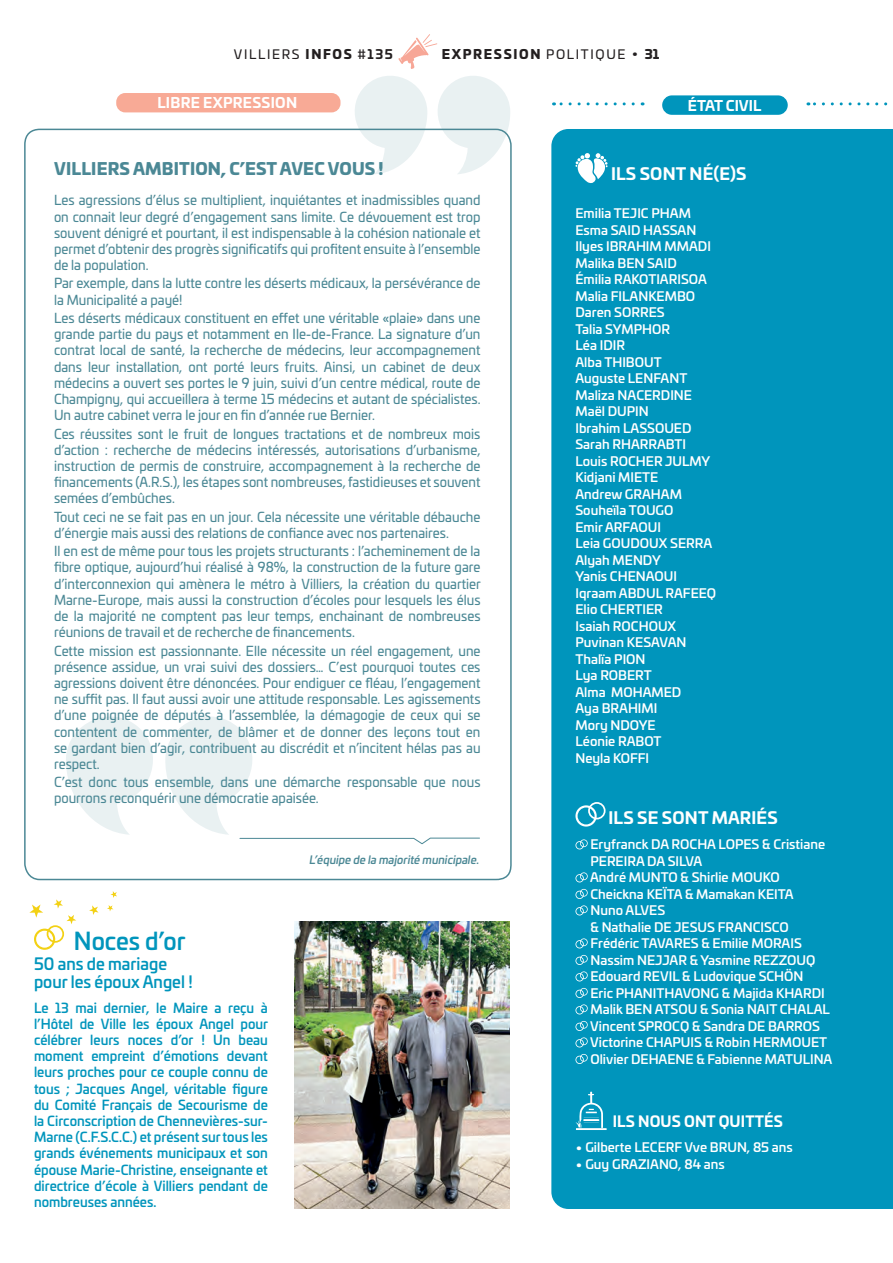
<style>
.page{position:relative;width:893px;height:1263px;background:#fff}
.page>*{position:absolute;margin:0;border:0;box-sizing:border-box;transform-origin:0 0}
.t1{font:500 24px "Univia Pro";color:#0095bc;scale:.95 1}
.t2{font:500 16.5px/18px "Univia Pro";color:#0095bc;scale:.95 1}
.t3{font:900 16.5px "Univia Pro";letter-spacing:.01em;color:#4b8895}
.t4{font:700 16.5px "Univia Pro";letter-spacing:.01em;color:#fff}
.t5{font:700 15px "Univia Pro";letter-spacing:.01em;color:#fff}
.t6{font:700 14.1px "Univia Pro";letter-spacing:.02em;color:#fff}
.t7{font:700 14.1px "Univia Pro";color:#fff}
.t8{font:13.5px/16.2px "Univia Pro";color:#4b8895;text-align:justify;scale:.95 1}
.t9{font:500 13.5px/16.2px "Univia Pro";color:#0095bc;text-align:justify;scale:.95 1}
.t10{font:500 12.75px/16.5px "Univia Pro";color:#fff}
.t11{font:900 12.75px "Univia Pro";letter-spacing:.13em;color:#231f20}
.t12{font:12.75px "Univia Pro";letter-spacing:.13em;color:#231f20}
.t13{font:italic 500 11.25px "Univia Pro";color:#4b8895;scale:.96 1}
.s1{font-weight:900}
.s2{font-weight:700}
.s3{font-weight:400}
.s4{color:#262324}
</style>
<div class="page">
<div style="left:551px;top:129px;width:342px;height:1080px;background:#0095bc"></div>
<svg style="left:353px;top:34px;width:157px;height:140px"></svg>
<div style="left:662px;top:95px;width:126px;height:20px;background:#0095bc;border-radius:10px"></div>
<svg style="left:575px;top:153px;width:32px;height:30px"></svg>
<svg style="left:575px;top:802px;width:31px;height:24px"></svg>
<svg style="left:575px;top:839px;width:13px;height:10px"></svg>
<svg style="left:575px;top:872px;width:13px;height:10px"></svg>
<svg style="left:575px;top:889px;width:13px;height:10px"></svg>
<svg style="left:575px;top:905px;width:13px;height:10px"></svg>
<svg style="left:575px;top:938px;width:13px;height:10px"></svg>
<svg style="left:575px;top:955px;width:13px;height:10px"></svg>
<svg style="left:575px;top:971px;width:13px;height:10px"></svg>
<svg style="left:575px;top:988px;width:13px;height:10px"></svg>
<svg style="left:575px;top:1004px;width:13px;height:10px"></svg>
<svg style="left:575px;top:1021px;width:13px;height:10px"></svg>
<svg style="left:575px;top:1037px;width:13px;height:10px"></svg>
<svg style="left:575px;top:1054px;width:13px;height:10px"></svg>
<svg style="left:575px;top:1091px;width:32px;height:39px"></svg>
<div style="left:116px;top:93px;width:224px;height:19px;background:#f8aa96;border-radius:9px"></div>
<svg style="left:553px;top:102px;width:80px;height:3px"></svg>
<svg style="left:808px;top:102px;width:80px;height:3px"></svg>
<svg style="left:66px;top:717px;width:414px;height:128px"></svg>
<img style="left:295px;top:921px;width:214px;height:288px">
<svg style="left:29px;top:899px;width:47px;height:51px"></svg>
<svg style="left:107px;top:905px;width:6px;height:6px"></svg>
<svg style="left:89px;top:905px;width:10px;height:10px"></svg>
<svg style="left:110px;top:891px;width:7px;height:7px"></svg>
<p class="t12" style="left:234px;top:45px;width:160px">VILLIERS <span class="s1">INFOS</span> #<span class="s2">135</span></p>
<p class="t11" style="left:442px;top:44px;width:219px">EXPRESSION <span class="s3">POLITIQUE •</span> <span class="s4">31</span></p>
<p class="t6" style="left:157px;top:92px;width:141px">LIBRE EXPRESSION</p>
<p class="t7" style="left:688px;top:94px;width:75px">ÉTAT CIVIL</p>
<p class="t3" style="left:54px;top:155px;width:331px">VILLIERS AMBITION, C’EST AVEC VOUS !</p>
<p class="t8" style="left:54px;top:192px;width:450px">Les agressions d’élus se multiplient, inquiétantes et inadmissibles quand on connait leur degré d’engagement sans limite. Ce dévouement est trop souvent dénigré et pourtant, il est indispensable à la cohésion nationale et permet d’obtenir des progrès significatifs qui profitent ensuite à l’ensemble de la population.</p>
<p class="t8" style="left:54px;top:275px;width:450px">Par exemple, dans la lutte contre les déserts médicaux, la persévérance de la Municipalité a payé!</p>
<p class="t8" style="left:54px;top:309px;width:450px">Les déserts médicaux constituent en effet une véritable «plaie» dans une grande partie du pays et notamment en Ile-de-France. La signature d’un contrat local de santé, la recherche de médecins, leur accompagnement dans leur installation, ont porté leurs fruits. Ainsi, un cabinet de deux médecins a ouvert ses portes le 9 juin, suivi d’un centre médical, route de Champigny, qui accueillera à terme 15 médecins et autant de spécialistes.<br>Un autre cabinet verra le jour en fin d’année rue Bernier.</p>
<p class="t8" style="left:54px;top:425px;width:450px">Ces réussites sont le fruit de longues tractations et de nombreux mois d’action : recherche de médecins intéressés, autorisations d’urbanisme, instruction de permis de construire, accompagnement à la recherche de financements (A.R.S.), les étapes sont nombreuses, fastidieuses et souvent semées d’embûches.</p>
<p class="t8" style="left:54px;top:508px;width:450px">Tout ceci ne se fait pas en un jour. Cela nécessite une véritable débauche d’énergie mais aussi des relations de confiance avec nos partenaires.</p>
<p class="t8" style="left:54px;top:542px;width:451px">Il en est de même pour tous les projets structurants : l’acheminement de la fibre optique, aujourd’hui réalisé à 98%, la construction de la future gare d’interconnexion qui amènera le métro à Villiers, la création du quartier Marne-Europe, mais aussi la construction d’écoles pour lesquels les élus de la majorité ne comptent pas leur temps, enchainant de nombreuses réunions de travail et de recherche de financements.</p>
<p class="t8" style="left:54px;top:642px;width:450px">Cette mission est passionnante. Elle nécessite un réel engagement, une présence assidue, un vrai suivi des dossiers… C’est pourquoi toutes ces agressions doivent être dénoncées. Pour endiguer ce fléau, l’engagement ne suffit pas. Il faut aussi avoir une attitude responsable. Les agissements d’une poignée de députés à l’assemblée, la démagogie de ceux qui se contentent de commenter, de blâmer et de donner des leçons tout en se gardant bien d’agir, contribuent au discrédit et n’incitent hélas pas au respect.</p>
<p class="t8" style="left:54px;top:773px;width:450px">C’est donc tous ensemble, dans une démarche responsable que nous pourrons reconquérir une démocratie apaisée.</p>
<h1 class="t1" style="left:74px;top:922px;width:119px">Noces d’or</h1>
<p class="t2" style="left:34px;top:954px;width:169px">50 ans de mariage pour les époux Angel !</p>
<p class="t9" style="left:34px;top:999px;width:248px">Le 13 mai dernier, le Maire a reçu à l’Hôtel de Ville les époux Angel pour célébrer leurs noces d’or ! Un beau moment empreint d’émotions devant leurs proches pour ce couple connu de tous ; Jacques Angel, véritable figure du Comité Français de Secourisme de la Circonscription de Chennevières-sur-Marne (C.F.S.C.C.) et présent sur tous les grands événements municipaux et son épouse Marie-Christine, enseignante et directrice d’école à Villiers pendant de nombreuses années.</p>
<p class="t13" style="left:310px;top:851px;width:178px">L’équipe de la majorité municipale.</p>
<p class="t4" style="left:611px;top:160px;width:137px">ILS SONT NÉ(E)S</p>
<p class="t10" style="left:575px;top:205px;width:142px">Emilia TEJIC PHAM<br>Esma SAID HASSAN<br>Ilyes IBRAHIM MMADI<br>Malika BEN SAID<br>Émilia RAKOTIARISOA<br>Malia FILANKEMBO<br>Daren SORRES<br>Talia SYMPHOR<br>Léa IDIR<br>Alba THIBOUT<br>Auguste LENFANT<br>Maliza NACERDINE<br>Maël DUPIN<br>Ibrahim LASSOUED<br>Sarah RHARRABTI<br>Louis ROCHER JULMY<br>Kidjani MIETE<br>Andrew GRAHAM<br>Souheïla TOUGO<br>Emir ARFAOUI<br>Leia GOUDOUX SERRA<br>Alyah MENDY<br>Yanis CHENAOUI<br>Iqraam ABDUL RAFEEQ<br>Elio CHERTIER<br>Isaiah ROCHOUX<br>Puvinan KESAVAN<br>Thalïa PION<br>Lya ROBERT<br>Alma MOHAMED<br>Aya BRAHIMI<br>Mory NDOYE<br>Léonie RABOT<br>Neyla KOFFI</p>
<p class="t4" style="left:608px;top:805px;width:171px">ILS SE SONT MARIÉS</p>
<p class="t10" style="left:590px;top:836px;width:244px">Eryfranck DA ROCHA LOPES &amp; Cristiane<br>PEREIRA DA SILVA<br>André MUNTO &amp; Shirlie MOUKO<br>Cheickna KEÏTA &amp; Mamakan KEITA<br>Nuno ALVES<br>&amp; Nathalie DE JESUS FRANCISCO<br>Frédéric TAVARES &amp; Emilie MORAIS<br>Nassim NEJJAR &amp; Yasmine REZZOUQ<br>Edouard REVIL &amp; Ludovique SCHÖN<br>Eric PHANITHAVONG &amp; Majida KHARDI<br>Malik BEN ATSOU &amp; Sonia NAIT CHALAL<br>Vincent SPROCQ &amp; Sandra DE BARROS<br>Victorine CHAPUIS &amp; Robin HERMOUET<br>Olivier DEHAENE &amp; Fabienne MATULINA</p>
<p class="t5" style="left:613px;top:1109px;width:172px">ILS NOUS ONT QUITTÉS</p>
<p class="t10" style="left:575px;top:1138px;width:219px">• Gilberte LECERF Vve BRUN, 85 ans</p>
<p class="t10" style="left:575px;top:1155px;width:151px">• Guy GRAZIANO, 84 ans</p>
</div>
